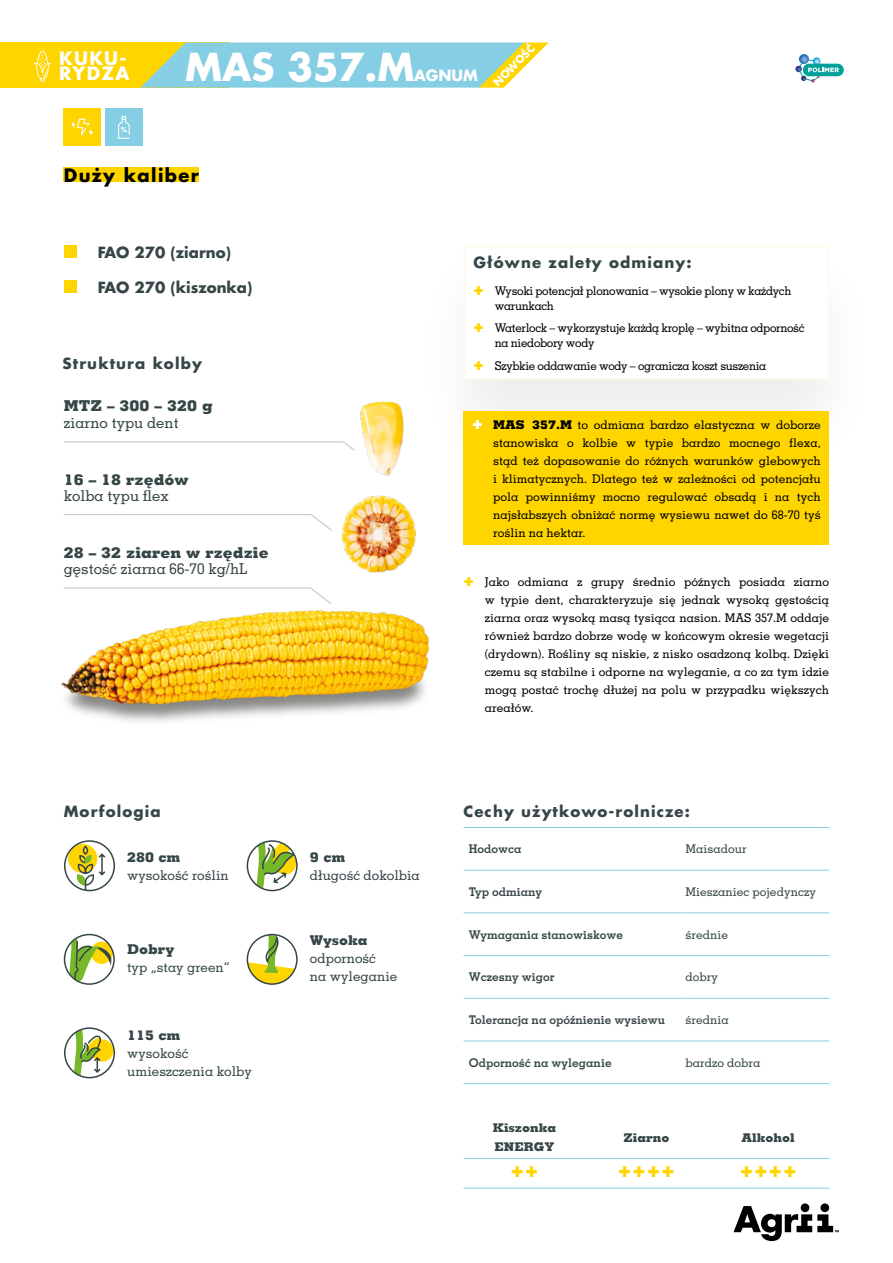
<style>
.page{position:relative;width:893px;height:1263px;background:#fff}
.page>*{position:absolute;margin:0;border:0;box-sizing:border-box;transform-origin:0 0}
.ODMIANA_NOWA{font:700 37.5px "Futura LT Pro";color:#fff}
.t1{font:700 21px "Futura LT Pro";color:#ffd500}
.haslo_odmiany_nowe{font:700 18px "Futura LT Pro";letter-spacing:.075em;color:#000}
.haslo_odmiany_nowe-2{font:700 18px/15px "Futura LT Pro";letter-spacing:.065em;color:#fff}
.cechy_odmiana_nowe{font:700 15px "Futura LT Pro";letter-spacing:.075em;color:#364647}
.Paragraph_Big_Dark_Left{font:500 15px "Memphis LT Pro";color:#364647}
.Paragraph_Big_Dark_Left_Bold{font:800 15px "Memphis LT Pro";color:#364647}
.H4_Left_Caps{font:700 15px "Futura LT Pro";color:#364647}
.ODMIANA_NOWA-2{font:700 15px "Futura LT Pro";color:#fff}
.Paragraph_Small_Dark_Left{font:500 13.5px "Memphis LT Pro";color:#364647}
.Paragraph_Small_Dark_Left_Bold{font:800 13.5px "Memphis LT Pro";color:#364647}
.t2{font:500 12px/18px "Memphis LT Pro";letter-spacing:-.03em;color:#000}
.extra_bold{font:700 12px "Memphis LT Pro";color:#364647}
.Paragraph_Small_Dark_Left-2{font:500 12px "Memphis LT Pro";color:#364647}
.Paragraph_Small_Dark_Left_Bold-2{font:800 12px/19.5px "Memphis LT Pro";color:#364647}
.t3{font:700 10.5px "Futura LT Pro";color:#fff}
.s1{font-weight:800}
</style>
<div class="page">
<div style="left:0;top:43px;width:230px;height:45px;background:#ffd500"></div>
<svg style="left:64px;top:840px;width:51px;height:51px"></svg>
<div style="left:64px;top:934px;width:51px;height:51px;border:2px solid #364647;border-radius:50%"></div>
<svg style="left:69px;top:937px;width:46px;height:48px"></svg>
<svg style="left:64px;top:1027px;width:51px;height:51px"></svg>
<svg style="left:257px;top:843px;width:38px;height:45px"></svg>
<div style="left:247px;top:840px;width:51px;height:51px;border:2px solid #364647;border-radius:50%"></div>
<svg style="left:247px;top:934px;width:51px;height:51px"></svg>
<svg style="left:64px;top:441px;width:284px;height:5px"></svg>
<svg style="left:63px;top:514px;width:269px;height:17px"></svg>
<svg style="left:64px;top:587px;width:256px;height:8px"></svg>
<div style="left:64px;top:280px;width:13px;height:13px;background:#ffd500"></div>
<div style="left:64px;top:245px;width:13px;height:13px;background:#ffd500"></div>
<hr style="left:463px;top:1158px;width:122px;height:1px;background:#85cee4">
<hr style="left:585px;top:1158px;width:122px;height:1px;background:#85cee4">
<hr style="left:707px;top:1158px;width:122px;height:1px;background:#85cee4">
<hr style="left:463px;top:1188px;width:122px;height:1px;background:#85cee4">
<hr style="left:585px;top:1188px;width:122px;height:1px;background:#85cee4">
<hr style="left:707px;top:1188px;width:122px;height:1px;background:#85cee4">
<div style="left:416px;top:241px;width:461px;height:229px;background:#000;opacity:.07"></div>
<svg style="left:463px;top:245px;width:367px;height:135px"></svg>
<div style="left:463px;top:412px;width:366px;height:133px;background:#ffd500"></div>
<hr style="left:680px;top:870px;width:149px;height:1px;background:#85cee4">
<hr style="left:680px;top:912px;width:149px;height:1px;background:#85cee4">
<hr style="left:680px;top:955px;width:149px;height:1px;background:#85cee4">
<hr style="left:680px;top:998px;width:149px;height:1px;background:#85cee4">
<hr style="left:680px;top:1040px;width:149px;height:1px;background:#85cee4">
<hr style="left:463px;top:827px;width:217px;height:1px;background:#85cee4">
<hr style="left:463px;top:870px;width:217px;height:1px;background:#85cee4">
<hr style="left:463px;top:912px;width:217px;height:1px;background:#85cee4">
<hr style="left:463px;top:955px;width:217px;height:1px;background:#85cee4">
<hr style="left:463px;top:998px;width:217px;height:1px;background:#85cee4">
<hr style="left:463px;top:1040px;width:217px;height:1px;background:#85cee4">
<hr style="left:463px;top:1083px;width:217px;height:1px;background:#85cee4">
<hr style="left:680px;top:827px;width:149px;height:1px;background:#85cee4">
<hr style="left:680px;top:1083px;width:149px;height:1px;background:#85cee4">
<div style="left:803px;top:64px;width:41px;height:12px;background:#00a19a;border-radius:6px"></div>
<svg style="left:795px;top:54px;width:44px;height:29px"></svg>
<div style="left:105px;top:109px;width:37px;height:37px;background:#85cee4"></div>
<svg style="left:118px;top:116px;width:12px;height:23px"></svg>
<div style="left:64px;top:109px;width:37px;height:37px;background:#ffd500"></div>
<svg style="left:71px;top:119px;width:22px;height:17px"></svg>
<div style="left:64px;top:167px;width:135px;height:15px;background:#ffd500"></div>
<svg style="left:140px;top:43px;width:409px;height:45px;background:#9ad1cb"></svg>
<svg style="left:34px;top:51px;width:17px;height:30px"></svg>
<img style="left:348px;top:391px;width:71px;height:85px">
<img style="left:341px;top:495px;width:75px;height:78px">
<img style="left:61px;top:595px;width:368px;height:127px">
<svg style="left:801px;top:1203px;width:8px;height:9px"></svg>
<svg style="left:820px;top:1203px;width:9px;height:9px"></svg>
<svg style="left:733px;top:1206px;width:106px;height:35px"></svg>
<svg style="left:474px;top:286px;width:9px;height:9px"></svg>
<svg style="left:474px;top:324px;width:9px;height:8px"></svg>
<svg style="left:474px;top:361px;width:9px;height:9px"></svg>
<p class="haslo_odmiany_nowe-2" style="left:59px;top:50px;width:72px">KUKU-<br>RYDZA</p>
<p class="ODMIANA_NOWA" style="left:185px;top:38px;width:231px">MAS 357.M</p>
<p class="ODMIANA_NOWA-2" style="left:414px;top:64px;width:65px">AGNUM</p>
<p class="t3" style="left:490px;top:78px;width:55px;rotate:-45deg">NOWOŚĆ</p>
<p class="haslo_odmiany_nowe" style="left:64px;top:161px;width:137px">Duży kaliber</p>
<p class="H4_Left_Caps" style="left:98px;top:241px;width:135px">FAO 270 (ziarno)</p>
<p class="H4_Left_Caps" style="left:98px;top:276px;width:156px">FAO 270 (kiszonka)</p>
<p class="cechy_odmiana_nowe" style="left:63px;top:352px;width:141px">Struktura kolby</p>
<p class="Paragraph_Big_Dark_Left_Bold" style="left:64px;top:396px;width:151px">MTZ – 300 – 320 g</p>
<p class="Paragraph_Big_Dark_Left" style="left:64px;top:413px;width:116px">ziarno typu dent</p>
<p class="Paragraph_Big_Dark_Left_Bold" style="left:64px;top:470px;width:127px">16 – 18 rzędów</p>
<p class="Paragraph_Big_Dark_Left" style="left:64px;top:486px;width:107px">kolba typu flex</p>
<p class="Paragraph_Big_Dark_Left_Bold" style="left:64px;top:543px;width:207px">28 – 32 ziaren w rzędzie</p>
<p class="Paragraph_Big_Dark_Left" style="left:64px;top:560px;width:185px">gęstość ziarna 66-70 kg/hL</p>
<p class="cechy_odmiana_nowe" style="left:64px;top:799px;width:99px">Morfologia</p>
<p class="Paragraph_Small_Dark_Left_Bold" style="left:127px;top:848px;width:55px">280 cm</p>
<p class="Paragraph_Small_Dark_Left" style="left:127px;top:866px;width:103px">wysokość roślin</p>
<p class="Paragraph_Small_Dark_Left_Bold" style="left:127px;top:941px;width:49px">Dobry</p>
<p class="Paragraph_Small_Dark_Left" style="left:127px;top:959px;width:104px">typ „stay green”</p>
<p class="Paragraph_Small_Dark_Left_Bold" style="left:127px;top:1026px;width:55px">115 cm</p>
<p class="Paragraph_Small_Dark_Left" style="left:127px;top:1045px;width:63px">wysokość</p>
<p class="Paragraph_Small_Dark_Left" style="left:127px;top:1063px;width:126px">umieszczenia kolby</p>
<p class="Paragraph_Small_Dark_Left_Bold" style="left:310px;top:848px;width:37px">9 cm</p>
<p class="Paragraph_Small_Dark_Left" style="left:310px;top:866px;width:111px">długość dokolbia</p>
<p class="Paragraph_Small_Dark_Left_Bold" style="left:310px;top:932px;width:59px">Wysoka</p>
<p class="Paragraph_Small_Dark_Left" style="left:310px;top:950px;width:68px">odporność</p>
<p class="Paragraph_Small_Dark_Left" style="left:310px;top:968px;width:89px">na wyleganie</p>
<p class="cechy_odmiana_nowe" style="left:473px;top:251px;width:220px">Główne zalety odmiany:</p>
<p class="t2" style="left:495px;top:284px;width:298px;line-height:14.4px">Wysoki potencjał plonowania – wysokie plony w każdych warunkach</p>
<p class="t2" style="left:495px;top:321px;width:311px;line-height:14.4px">Waterlock – wykorzystuje każdą kroplę – wybitna odporność na niedobory wody</p>
<p class="t2" style="left:495px;top:356px;width:273px">Szybkie oddawanie wody – ogranicza koszt suszenia</p>
<p class="t2" style="left:493px;top:415px;width:329px;text-align:justify"><span class="s1">MAS 357.M</span> to odmiana bardzo elastyczna w doborze stanowiska o kolbie w typie bardzo mocnego flexa, stąd też dopasowanie do różnych warunków glebowych i klimatycznych. Dlatego też w zależności od potencjału pola powinniśmy mocno regulować obsadą i na tych najsłabszych obniżać normę wysiewu nawet do 68-70 tyś roślin na hektar.</p>
<p class="t2" style="left:485px;top:572px;width:346px;text-align:justify">Jako odmiana z grupy średnio późnych posiada ziarno w typie dent, charakteryzuje się jednak wysoką gęstością ziarna oraz wysoką masą tysiąca nasion. MAS 357.M oddaje również bardzo dobrze wodę w końcowym okresie wegetacji (drydown). Rośliny są niskie, z nisko osadzoną kolbą. Dzięki czemu są stabilne i odporne na wyleganie, a co za tym idzie mogą postać trochę dłużej na polu w przypadku większych areałów.</p>
<p class="cechy_odmiana_nowe" style="left:463px;top:799px;width:228px">Cechy użytkowo-rolnicze:</p>
<p class="extra_bold" style="left:469px;top:841px;width:54px">Hodowca</p>
<p class="Paragraph_Small_Dark_Left-2" style="left:686px;top:841px;width:63px">Maisadour</p>
<p class="extra_bold" style="left:469px;top:884px;width:75px">Typ odmiany</p>
<p class="Paragraph_Small_Dark_Left-2" style="left:686px;top:884px;width:132px">Mieszaniec pojedynczy</p>
<p class="extra_bold" style="left:469px;top:927px;width:156px">Wymagania stanowiskowe</p>
<p class="Paragraph_Small_Dark_Left-2" style="left:686px;top:927px;width:44px">średnie</p>
<p class="extra_bold" style="left:469px;top:969px;width:87px">Wczesny wigor</p>
<p class="Paragraph_Small_Dark_Left-2" style="left:686px;top:969px;width:34px">dobry</p>
<p class="extra_bold" style="left:469px;top:1012px;width:198px">Tolerancja na opóźnienie wysiewu</p>
<p class="Paragraph_Small_Dark_Left-2" style="left:686px;top:1012px;width:45px">średnia</p>
<p class="extra_bold" style="left:469px;top:1055px;width:144px">Odporność na wyleganie</p>
<p class="Paragraph_Small_Dark_Left-2" style="left:686px;top:1055px;width:76px">bardzo dobra</p>
<p class="Paragraph_Small_Dark_Left_Bold-2" style="left:493px;top:1117px;width:65px">Kiszonka<br>ENERGY</p>
<p class="Paragraph_Small_Dark_Left_Bold-2" style="left:623px;top:1127px;width:48px">Ziarno</p>
<p class="Paragraph_Small_Dark_Left_Bold-2" style="left:742px;top:1127px;width:55px">Alkohol</p>
<p class="t1" style="left:510px;top:1153px;width:30px">++</p>
<p class="t1" style="left:617px;top:1153px;width:59px">++++</p>
<p class="t1" style="left:739px;top:1153px;width:59px">++++</p>
</div>
